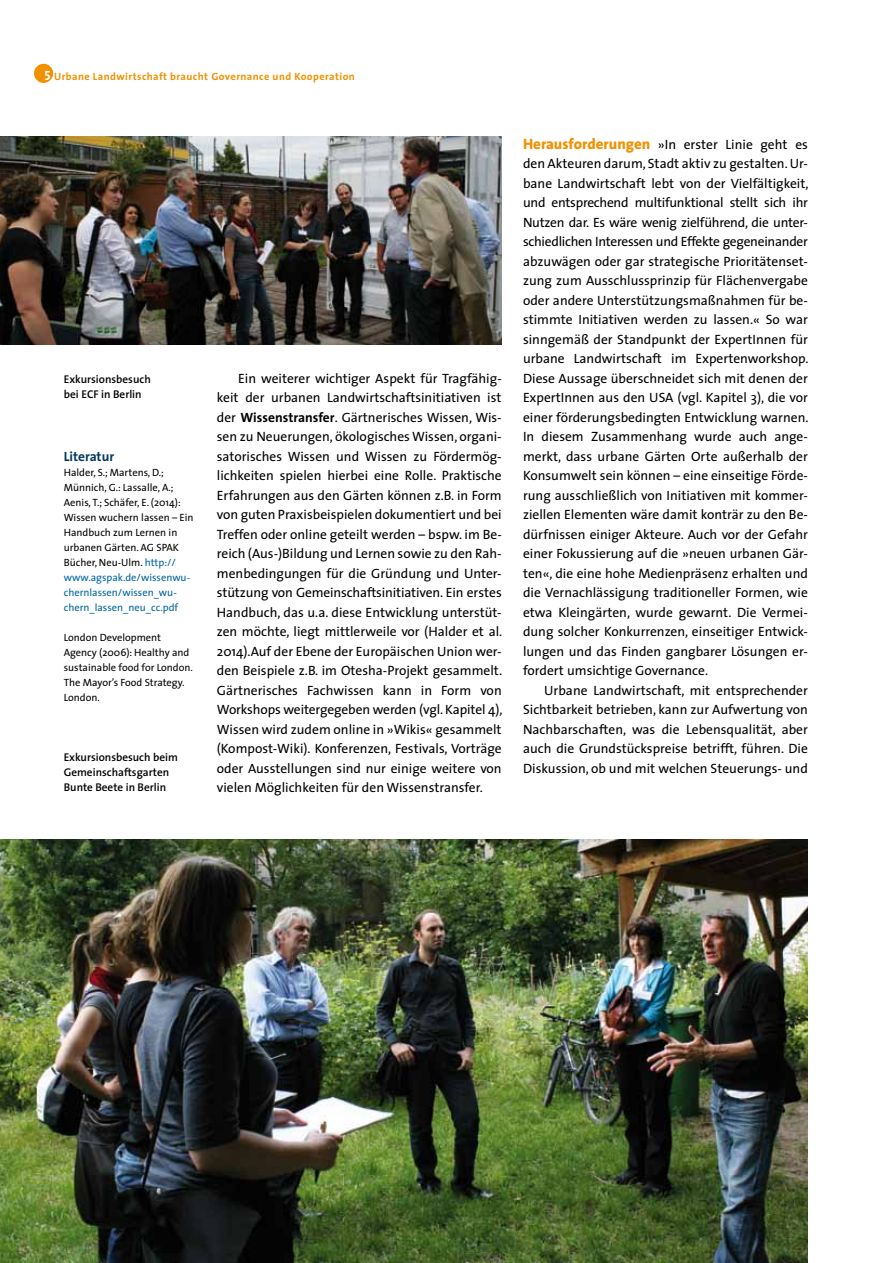
<style>
.page{position:relative;width:893px;height:1263px;background:#fff}
.page>*{position:absolute;margin:0;border:0;box-sizing:border-box;transform-origin:0 0}
.t1{font:13.5px/19.5px "The Sans";color:#000;text-align:justify}
.t2{font:700 13.5px "The Sans";color:#003a5c}
.t3{font:600 11.25px/15px "The Sans";color:#000}
.t4{font:10.5px/15px "The Sans";color:#000}
.t5{font:700 10.5px "The Sans";letter-spacing:.04em;color:#f19100}
.s1{font-family:"The Sans Bold Caps";font-weight:400;font-size:13.5px;color:#fff}
.s2{color:#00649f}
.s3{font-weight:700}
.s4{font-weight:800;font-size:15px;color:#f19100}
</style>
<div class="page">
<img style="left:0;top:839px;width:808px;height:424px">
<img style="left:0;top:136px;width:502px;height:208px">
<div style="left:34px;top:64px;width:19px;height:19px;background:#f19100;border-radius:50%"></div>
<p class="t5" style="left:45px;top:67px;width:312px"><span class="s1">5</span> Urbane Landwirtschaft braucht Governance und Kooperation</p>
<p class="t3" style="left:64px;top:371px;width:88px">Exkursionsbesuch bei ECF in Berlin</p>
<p class="t2" style="left:64px;top:445px;width:52px">Literatur</p>
<p class="t4" style="left:64px;top:464px;width:131px">Halder, S.; Martens, D.;<br>Münnich, G.: Lassalle, A.;<br>Aenis, T.; Schäfer, E. (2014):<br>Wissen wuchern lassen – Ein<br>Handbuch zum Lernen in urbanen Gärten. AG SPAK<br>Bücher, Neu-Ulm. <span class="s2">http:// www.agspak.de/wissenwu&shy;chernlassen/wissen_wu&shy;chern_lassen_neu_cc.pdf</span></p>
<p class="t4" style="left:64px;top:629px;width:131px">London Development<br>Agency (2006): Healthy and sustainable food for London.<br>The Mayor’s Food Strategy.<br>London.</p>
<p class="t3" style="left:64px;top:750px;width:116px">Exkursionsbesuch beim<br>Gemeinschaftsgarten<br>Bunte Beete in Berlin</p>
<p class="t1" style="left:217px;top:368px;width:287px;text-indent:21px">Ein weiterer wichtiger Aspekt für Tragfähig&shy;keit der urbanen Landwirtschaftsinitiativen ist der <span class="s3">Wissenstransfer</span>. Gärtnerisches Wissen, Wis&shy;sen zu Neuerungen, ökologisches Wissen, organi&shy;satorisches Wissen und Wissen zu Fördermög&shy;lichkeiten spielen hierbei eine Rolle. Praktische Erfahrungen aus den Gärten können z.B. in Form von guten Praxisbeispielen dokumentiert und bei Treffen oder online geteilt werden – bspw. im Be&shy;reich (Aus-)Bildung und Lernen sowie zu den Rah&shy;menbedingungen für die Gründung und Unter&shy;stützung von Gemeinschaftsinitiativen. Ein erstes Handbuch, das u.a. diese Entwicklung unterstüt&shy;zen möchte, liegt mittlerweile vor (Halder et al.<br>2014).Auf der Ebene der Europäischen Union wer&shy;den Beispiele z.B. im Otesha-Projekt gesammelt.<br>Gärtnerisches Fachwissen kann in Form von Workshops weitergegeben werden (vgl. Kapitel 4), Wissen wird zudem online in »Wikis« gesammelt (Kompost-Wiki). Konferenzen, Festivals, Vorträge oder Ausstellungen sind nur einige weitere von vielen Möglichkeiten für den Wissenstransfer.</p>
<p class="t1" style="left:523px;top:134px;width:287px"><span class="s4">Herausforderungen</span> »In erster Linie geht es den Akteuren darum, Stadt aktiv zu gestalten. Ur&shy;bane Landwirtschaft lebt von der Vielfältigkeit, und entsprechend multifunktional stellt sich ihr Nutzen dar. Es wäre wenig zielführend, die unter&shy;schiedlichen Interessen und Effekte gegeneinander abzuwägen oder gar strategische Prioritätenset&shy;zung zum Ausschlussprinzip für Flächenvergabe oder andere Unterstützungsmaßnahmen für be&shy;stimmte Initiativen werden zu lassen.« So war sinngemäß der Standpunkt der ExpertInnen für urbane Landwirtschaft im Expertenworkshop.<br>Diese Aussage überschneidet sich mit denen der ExpertInnen aus den USA (vgl. Kapitel 3), die vor einer förderungsbedingten Entwicklung warnen.<br>In diesem Zusammenhang wurde auch ange&shy;merkt, dass urbane Gärten Orte außerhalb der Konsumwelt sein können – eine einseitige Förde&shy;rung ausschließlich von Initiativen mit kommer&shy;ziellen Elementen wäre damit konträr zu den Be&shy;dürfnissen einiger Akteure. Auch vor der Gefahr einer Fokussierung auf die »neuen urbanen Gär&shy;ten«, die eine hohe Medienpräsenz erhalten und die Vernachlässigung traditioneller Formen, wie etwa Kleingärten, wurde gewarnt. Die Vermei&shy;dung solcher Konkurrenzen, einseitiger Entwick&shy;lungen und das Finden gangbarer Lösungen er&shy;fordert umsichtige Governance.</p>
<p class="t1" style="left:523px;top:680px;width:286px;text-indent:21px">Urbane Landwirtschaft, mit entsprechender Sichtbarkeit betrieben, kann zur Aufwertung von Nachbarschaften, was die Lebensqualität, aber auch die Grundstückspreise betrifft, führen. Die Diskussion, ob und mit welchen Steuerungs- und</p>
</div>
